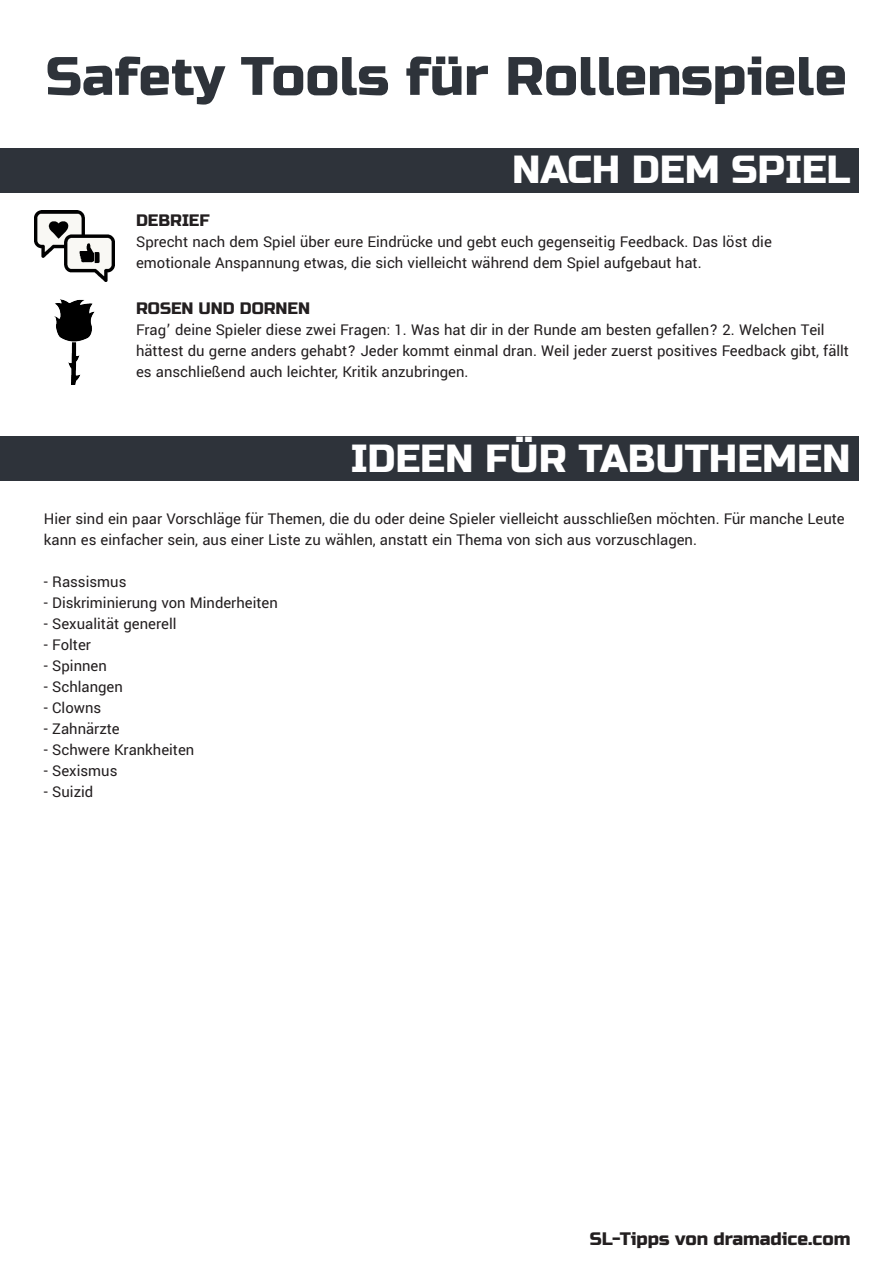
<style>
.page{position:relative;width:893px;height:1263px;background:#fff}
.page>*{position:absolute;margin:0;border:0;box-sizing:border-box;transform-origin:0 0}
.t1{font:54px "Russo One";color:#2e333a}
.t2{font:39px "Russo One";color:#fff}
.t3{font:18px "Russo One";color:#231f20}
.t4{font:16.5px/21px "Yantramanav";color:#231f20}
.t5{font:16.5px "Russo One";color:#231f20}
</style>
<div class="page">
<div style="left:0;top:437px;width:859px;height:44px;background:#2e333a"></div>
<div style="left:0;top:148px;width:859px;height:44px;background:#2e333a"></div>
<img style="left:34px;top:210px;width:81px;height:71px">
<img style="left:54px;top:299px;width:40px;height:86px">
<h1 class="t1" style="left:46px;top:45px;width:803px">Safety Tools für Rollenspiele</h1>
<h2 class="t2" style="left:512px;top:147px;width:340px">NACH DEM SPIEL</h2>
<p class="t5" style="left:136px;top:211px;width:75px">DEBRIEF</p>
<p class="t4" style="left:136px;top:231px;width:637px">Sprecht nach dem Spiel über eure Eindrücke und gebt euch gegenseitig Feedback. Das löst die emotionale Anspannung etwas, die sich vielleicht während dem Spiel aufgebaut hat.</p>
<p class="t5" style="left:136px;top:299px;width:176px">ROSEN UND DORNEN</p>
<p class="t4" style="left:136px;top:320px;width:714px">Frag’ deine Spieler diese zwei Fragen: 1. Was hat dir in der Runde am besten gefallen? 2. Welchen Teil hättest du gerne anders gehabt? Jeder kommt einmal dran. Weil jeder zuerst positives Feedback gibt, fällt es anschließend auch leichter, Kritik anzubringen.</p>
<h2 class="t2" style="left:351px;top:436px;width:501px">IDEEN FÜR TABUTHEMEN</h2>
<p class="t4" style="left:44px;top:509px;width:802px">Hier sind ein paar Vorschläge für Themen, die du oder deine Spieler vielleicht ausschließen möchten. Für manche Leute kann es einfacher sein, aus einer Liste zu wählen, anstatt ein Thema von sich aus vorzuschlagen.</p>
<p class="t4" style="left:44px;top:572px;width:84px">- Rassismus</p>
<p class="t4" style="left:44px;top:593px;width:235px">- Diskriminierung von Minderheiten</p>
<p class="t4" style="left:44px;top:614px;width:134px">- Sexualität generell</p>
<p class="t4" style="left:44px;top:635px;width:49px">- Folter</p>
<p class="t4" style="left:44px;top:656px;width:64px">- Spinnen</p>
<p class="t4" style="left:44px;top:677px;width:80px">- Schlangen</p>
<p class="t4" style="left:44px;top:698px;width:59px">- Clowns</p>
<p class="t4" style="left:44px;top:719px;width:77px">- Zahnärzte</p>
<p class="t4" style="left:44px;top:740px;width:152px">- Schwere Krankheiten</p>
<p class="t4" style="left:44px;top:761px;width:75px">- Sexismus</p>
<p class="t4" style="left:44px;top:782px;width:51px">- Suizid</p>
<p class="t3" style="left:590px;top:1229px;width:262px">SL-Tipps von dramadice.com</p>
</div>
